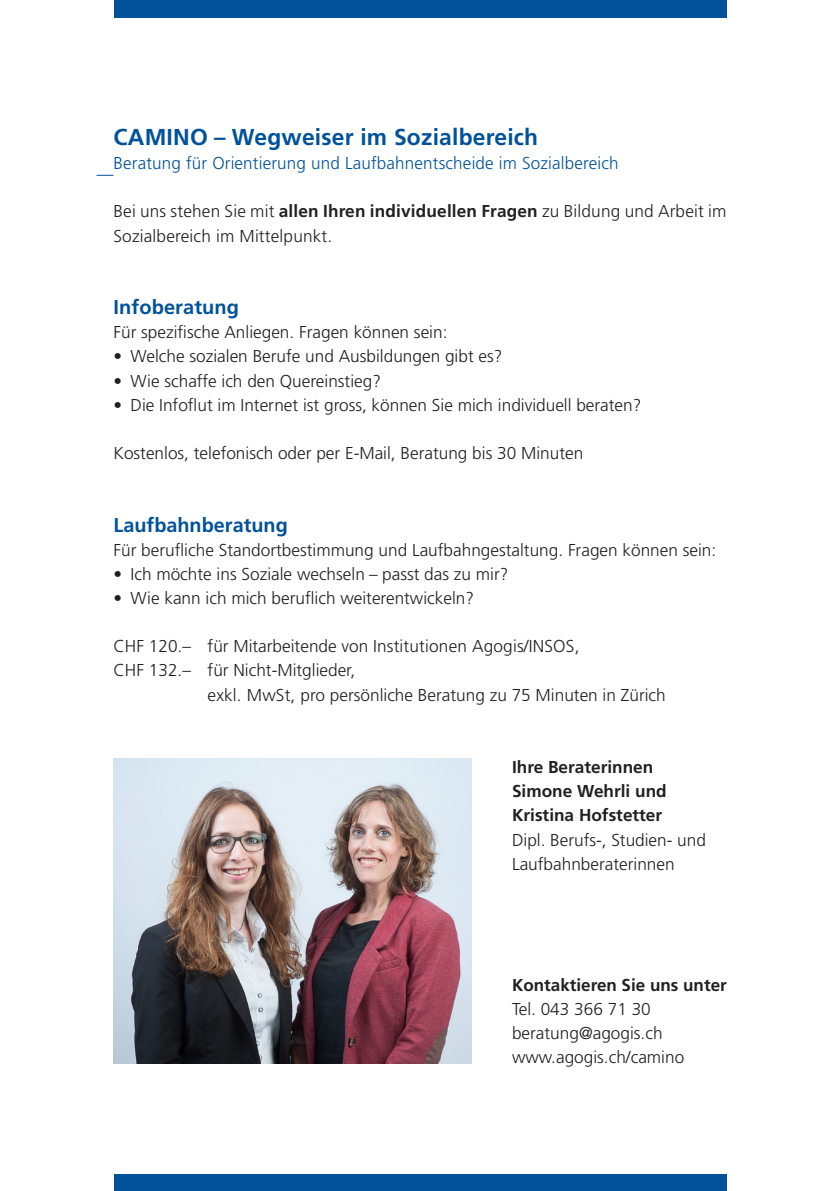
<style>
.page{position:relative;width:840px;height:1191px;background:#fff}
.page>*{position:absolute;margin:0;border:0;box-sizing:border-box;transform-origin:0 0}
.t1{font:700 23px "Frutiger";letter-spacing:.01em;color:#01529a}
.t2{font:700 20px "Frutiger";color:#01529a}
.t3{font:300 17.2px/24.2px "Frutiger";color:#231f20}
.t4{font:700 17.2px/24.2px "Frutiger";color:#231f20}
.t5{font:300 17.2px "Frutiger";letter-spacing:.01em;color:#01529a}
.s1{font-weight:700}
</style>
<div class="page">
<div style="left:113px;top:0;width:613px;height:17px;background:#01529a"></div>
<div style="left:113px;top:1174px;width:613px;height:17px;background:#01529a"></div>
<svg style="left:96px;top:175px;width:17px;height:1px"></svg>
<img style="left:114px;top:759px;width:357px;height:304px">
<h1 class="t1" style="left:113px;top:123px;width:426px">CAMINO – Wegweiser im Sozialbereich</h1>
<p class="t5" style="left:113px;top:153px;width:506px">Beratung für Orientierung und Laufbahnentscheide im Sozialbereich</p>
<p class="t3" style="left:113px;top:200px;width:614px">Bei uns stehen Sie mit <span class="s1">allen Ihren individuellen Fragen</span> zu Bildung und Arbeit im<br>Sozialbereich im Mittelpunkt.</p>
<p class="t2" style="left:113px;top:295px;width:127px">Infoberatung</p>
<p class="t3" style="left:113px;top:320px;width:335px">Für spezifische Anliegen. Fragen können sein:</p>
<p class="t3" style="left:113px;top:344px;width:390px">• Welche sozialen Berufe und Ausbildungen gibt es?</p>
<p class="t3" style="left:113px;top:369px;width:269px">• Wie schaffe ich den Quereinstieg?</p>
<p class="t3" style="left:113px;top:393px;width:529px">• Die Infoflut im Internet ist gross, können Sie mich individuell beraten?</p>
<p class="t3" style="left:113px;top:441px;width:471px">Kostenlos, telefonisch oder per E-Mail, Beratung bis 30 Minuten</p>
<p class="t2" style="left:113px;top:513px;width:176px">Laufbahnberatung</p>
<p class="t3" style="left:113px;top:538px;width:604px">Für berufliche Standortbestimmung und Laufbahngestaltung. Fragen können sein:</p>
<p class="t3" style="left:113px;top:562px;width:396px">• Ich möchte ins Soziale wechseln – passt das zu mir?</p>
<p class="t3" style="left:113px;top:586px;width:362px">• Wie kann ich mich beruflich weiterentwickeln?</p>
<p class="t3" style="left:113px;top:634px;width:467px">CHF 120.– für Mitarbeitende von Institutionen Agogis/INSOS,</p>
<p class="t3" style="left:113px;top:658px;width:243px">CHF 132.– für Nicht-Mitglieder,</p>
<p class="t3" style="left:207px;top:683px;width:459px">exkl. MwSt, pro persönliche Beratung zu 75 Minuten in Zürich</p>
<p class="t4" style="left:511px;top:755px;width:156px">Ihre Beraterinnen<br>Simone Wehrli und<br>Kristina Hofstetter</p>
<p class="t3" style="left:511px;top:827px;width:195px">Dipl. Berufs-, Studien- und<br>Laufbahnberaterinnen</p>
<p class="t4" style="left:511px;top:972px;width:216px">Kontaktieren Sie uns unter</p>
<p class="t3" style="left:511px;top:997px;width:174px">Tel. 043 366 71 30 beratung@agogis.ch www.agogis.ch/camino</p>
</div>
